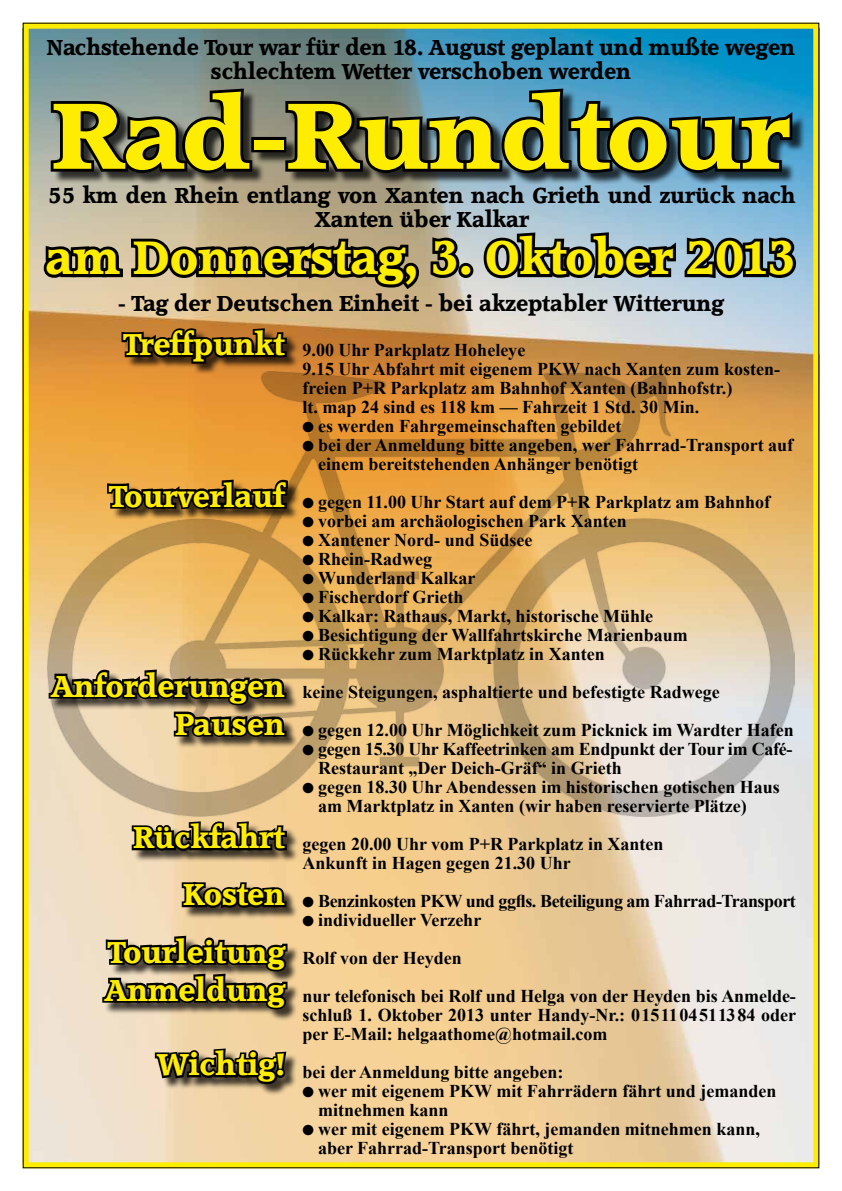
<style>
.page{position:relative;width:842px;height:1191px;background:#fff}
.page>*{position:absolute;margin:0;border:0;box-sizing:border-box;transform-origin:0 0}
.t1{font:800 90px "Accolade Serial";color:#ffed00;scale:1.11 1}
.t2{font:800 45px "Accolade Serial";color:#ffed00}
.t3{font:800 29px/57.2px "Accolade Serial";color:#ffed00;text-align:right}
.t4{font:800 20.8px/24px "Accolade Serial";color:#000;text-align:center}
.t5{font:700 18px/19px "Times New Roman";color:#000}
.t6{font:700 18px "Times New Roman";letter-spacing:-.025em;color:#000}
</style>
<div class="page">
<img style="left:30px;top:30px;width:782px;height:1131px">
<div style="left:23px;top:23px;width:796px;height:1145px;border:6px solid #ffed00"></div>
<div style="left:54px;top:90px;width:752px;height:96px;background:#000;opacity:.75"></div>
<svg style="left:48px;top:85px;width:207px;height:91px;background:#434743"></svg>
<div style="left:251px;top:137px;width:35px;height:15px;border:6px solid #000"></div>
<svg style="left:282px;top:85px;width:513px;height:92px;background:#304d59"></svg>
<svg style="left:41px;top:233px;width:421px;height:60px;background:#756954"></svg>
<div style="left:458px;top:263px;width:15px;height:15px;border:6px solid #000;border-radius:50%"></div>
<svg style="left:481px;top:229px;width:318px;height:54px;background:#546169"></svg>
<img style="left:300px;top:371px;width:494px;height:445px">
<div style="left:50px;top:330px;width:250px;height:766px;background:#000;opacity:.75"></div>
<svg style="left:47px;top:303px;width:243px;height:709px;background:#b99662"></svg>
<svg style="left:153px;top:1046px;width:136px;height:41px;background:#584e3e"></svg>
<p class="t4" style="left:47px;top:36px;width:750px">Nachstehende Tour war für den 18. August geplant und mußte wegen schlechtem Wetter verschoben werden</p>
<h1 class="t1" style="left:52px;top:81px;width:665px">Rad-Rundtour</h1>
<p class="t4" style="left:48px;top:184px;width:749px">55 km den Rhein entlang von Xanten nach Grieth und zurück nach<br>Xanten über Kalkar</p>
<h2 class="t2" style="left:45px;top:230px;width:752px">am Donnerstag, 3. Oktober 2013</h2>
<p class="t4" style="left:118px;top:292px;width:607px">- Tag der Deutschen Einheit - bei akzeptabler Witterung</p>
<p class="t5" style="left:303px;top:340px;width:479px">9.00 Uhr Parkplatz Hoheleye<br>9.15 Uhr Abfahrt mit eigenem PKW nach Xanten zum kosten&shy;freien P+R Parkplatz am Bahnhof Xanten (Bahnhofstr.)<br>lt. map 24 sind es 118 km — Fahrzeit 1 Std. 30 Min.</p>
<p class="t5" style="left:303px;top:416px;width:320px">● es werden Fahrgemeinschaften gebildet</p>
<p class="t5" style="left:318px;top:435px;width:477px;text-indent:-16px">● bei der Anmeldung bitte angeben, wer Fahrrad-Transport auf einem bereitstehenden Anhänger benötigt</p>
<p class="t5" style="left:303px;top:492px;width:469px">● gegen 11.00 Uhr Start auf dem P+R Parkplatz am Bahnhof</p>
<p class="t5" style="left:303px;top:511px;width:326px">● vorbei am archäologischen Park Xanten</p>
<p class="t5" style="left:303px;top:530px;width:231px">● Xantener Nord- und Südsee</p>
<p class="t5" style="left:303px;top:549px;width:131px">● Rhein-Radweg</p>
<p class="t5" style="left:303px;top:568px;width:174px">● Wunderland Kalkar</p>
<p class="t5" style="left:303px;top:587px;width:162px">● Fischerdorf Grieth</p>
<p class="t5" style="left:303px;top:606px;width:352px">● Kalkar: Rathaus, Markt, historische Mühle</p>
<p class="t5" style="left:303px;top:625px;width:387px">● Besichtigung der Wallfahrtskirche Marienbaum</p>
<p class="t5" style="left:303px;top:634px;width:418px;line-height:38px">● Rückkehr zum Marktplatz in Xanten<br>keine Steigungen, asphaltierte und befestigte Radwege</p>
<p class="t5" style="left:303px;top:720px;width:492px">● gegen 12.00 Uhr Möglichkeit zum Picknick im Wardter Hafen</p>
<p class="t5" style="left:318px;top:739px;width:476px;text-indent:-16px">● gegen 15.30 Uhr Kaffeetrinken am Endpunkt der Tour im Café-<br>Restaurant „Der Deich-Gräf“ in Grieth</p>
<p class="t5" style="left:318px;top:777px;width:463px;text-indent:-16px">● gegen 18.30 Uhr Abendessen im historischen gotischen Haus am Marktplatz in Xanten (wir haben reservierte Plätze)</p>
<p class="t5" style="left:303px;top:834px;width:362px">gegen 20.00 Uhr vom P+R Parkplatz in Xanten<br>Ankunft in Hagen gegen 21.30 Uhr</p>
<p class="t6" style="left:303px;top:888px;width:495px">● Benzinkosten PKW und ggfls. Beteiligung am Fahrrad-Transport</p>
<p class="t5" style="left:303px;top:900px;width:495px;line-height:38px">● individueller Verzehr<br>Rolf von der Heyden<br>nur telefonisch bei Rolf und Helga von der Heyden bis Anmelde-</p>
<p class="t5" style="left:303px;top:1005px;width:495px">schluß 1. Oktober 2013 unter Handy-Nr.: 0151104511384 oder per E-Mail: helgaathome@hotmail.com</p>
<p class="t5" style="left:303px;top:1062px;width:262px">bei der Anmeldung bitte angeben:</p>
<p class="t5" style="left:318px;top:1081px;width:460px;text-indent:-16px">● wer mit eigenem PKW mit Fahrrädern fährt und jemanden mitnehmen kann</p>
<p class="t5" style="left:318px;top:1119px;width:443px;text-indent:-16px">● wer mit eigenem PKW fährt, jemanden mitnehmen kann, aber Fahrrad-Transport benötigt</p>
<h3 class="t3" style="left:124px;top:316px;width:162px">Treffpunkt</h3>
<h3 class="t3" style="left:109px;top:468px;width:177px">Tourverlauf</h3>
<h3 class="t3" style="left:51px;top:667px;width:235px;line-height:37.9px">Anforderungen<br>Pausen</h3>
<h3 class="t3" style="left:108px;top:809px;width:178px">Rückfahrt<br>Kosten<br>Tourleitung</h3>
<h3 class="t3" style="left:105px;top:962px;width:182px">Anmeldung</h3>
<h3 class="t3" style="left:157px;top:1036px;width:129px">Wichtig!</h3>
</div>
